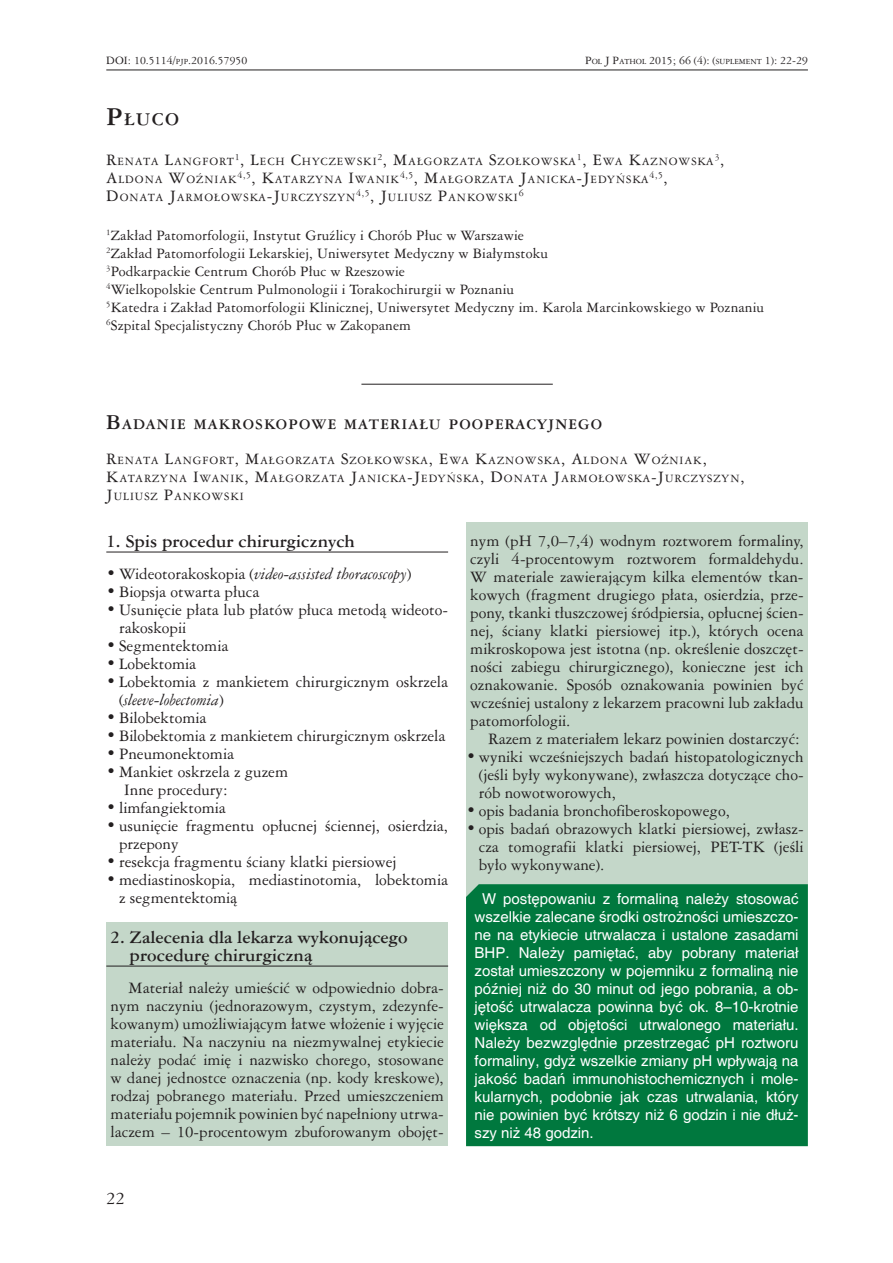
<style>
.page{position:relative;width:893px;height:1263px;background:#fff}
.page>*{position:absolute;margin:0;border:0;box-sizing:border-box;transform-origin:0 0}
.t1{font:700 16.8px "Ameri Garmnd PL";color:#231f20}
.t2{font:700 16.5px/18px "Ameri Garmnd PL";color:#231f20}
.t3{font:16.5px "Ameri Garmnd PL";color:#231f20}
.t4{font:15px/18px "Ameri Garmnd PL";color:#231f20}
.t5{font:15px/18px "Helvetica";color:#fff;text-align:justify}
.t6{font:italic 15px "Ameri Garmnd PL";color:#231f20}
.t7{font:700 13.65px "Ameri Garmnd PL";letter-spacing:.085em;color:#231f20}
.t8{font:13.5px/18px "Ameri Garmnd PL";letter-spacing:.01em;color:#231f20}
.t9{font:10.5px/18px "Ameri Garmnd PL";letter-spacing:.085em;color:#231f20}
.t10{font:10.5px "Ameri Garmnd PL";color:#231f20}
.t11{font:8.7px "Ameri Garmnd PL";color:#231f20}
.s1{font-size:7.35px}
.s2{font-style:inherit}
.s3{font-size:24px}
.s4{font-size:15px}
.s5{font-size:19.5px}
.s6{font-style:normal}
.s7{font-style:italic}
</style>
<div class="page">
<hr style="left:106px;top:70px;width:702px;height:1px;background:#231f20">
<div style="left:106px;top:921px;width:342px;height:224px;background:#c4d7c9"></div>
<hr style="left:106px;top:552px;width:342px;height:1px;background:#231f20">
<hr style="left:106px;top:966px;width:342px;height:1px;background:#231f20">
<div style="left:466px;top:522px;width:342px;height:580px;background:#c4d7c9"></div>
<div style="left:466px;top:884px;width:342px;height:262px;background:#00783e"></div>
<hr style="left:361px;top:384px;width:192px;height:1px;background:#231f20">
<p class="t10" style="left:106px;top:53px;width:150px">DOI: 10.5114/<span class="s1">PJP</span>.2016.57950 P</p>
<p class="t10" style="left:592px;top:53px;width:218px"><span class="s1">OL</span> J P<span class="s1">ATHOL</span> 2015; 66 (4): (<span class="s1">SUPLEMENT</span> <span class="s2">1</span>): 22-29</p>
<p class="t1" style="left:106px;top:108px;width:74px"><span class="s3">P</span>ŁUCO</p>
<p class="t9" style="left:106px;top:152px;width:609px"><span class="s4">R</span>ENATA <span class="s4">L</span>ANGFORT<sup>1</sup><span class="s4">, L</span>ECH <span class="s4">C</span>HYCZEWSKI<sup>2</sup><span class="s4">, M</span>AŁGORZATA <span class="s4">S</span>ZOŁKOWSKA<sup>1</sup><span class="s4">, E</span>WA <span class="s4">K</span>AZNOWSKA</p>
<p class="t11" style="left:715px;top:151px;width:11px">3<span class="s4">,</span></p>
<p class="t9" style="left:106px;top:170px;width:544px"><span class="s4">A</span>LDONA <span class="s4">W</span>OŹNIAK<sup>4,5</sup><span class="s4">, K</span>ATARZYNA <span class="s4">I</span>WANIK<sup>4,5</sup><span class="s4">, M</span>AŁGORZATA <span class="s4">J</span>ANICKA<span class="s4">-J</span>EDYŃSKA</p>
<p class="t11" style="left:650px;top:169px;width:20px">4,5<span class="s4">,</span></p>
<p class="t9" style="left:106px;top:188px;width:412px"><span class="s4">D</span>ONATA <span class="s4">J</span>ARMOŁOWSKA<span class="s4">-J</span>URCZYSZYN<sup>4,5</sup><span class="s4">, J</span>ULIUSZ <span class="s4">P</span>ANKOWSKI</p>
<p class="t11" style="left:519px;top:187px;width:6px">6</p>
<p class="t8" style="left:106px;top:226px;width:659px"><sup>1</sup>Zakład Patomorfologii, Instytut Gruźlicy i Chorób Płuc w Warszawie<br><sup>2</sup>Zakład Patomorfologii Lekarskiej, Uniwersytet Medyczny w Białymstoku<br><sup>3</sup>Podkarpackie Centrum Chorób Płuc w Rzeszowie<br><sup>4</sup>Wielkopolskie Centrum Pulmonologii i Torakochirurgii w Poznaniu<br><sup>5</sup>Katedra i Zakład Patomorfologii Klinicznej, Uniwersytet Medyczny im. Karola Marcinkowskiego w Poznaniu <sup>6</sup>Szpital Specjalistyczny Chorób Płuc w Zakopanem</p>
<p class="t7" style="left:106px;top:415px;width:497px"><span class="s5">B</span>ADANIE MAKROSKOPOWE MATERIAŁU POOPERACYJNEGO</p>
<p class="t9" style="left:106px;top:451px;width:640px"><span class="s4">R</span>ENATA <span class="s4">L</span>ANGFORT<span class="s4">, M</span>AŁGORZATA <span class="s4">S</span>ZOŁKOWSKA<span class="s4">, E</span>WA <span class="s4">K</span>AZNOWSKA<span class="s4">, A</span>LDONA <span class="s4">W</span>OŹNIAK<span class="s4">,<br>K</span>ATARZYNA <span class="s4">I</span>WANIK<span class="s4">, M</span>AŁGORZATA <span class="s4">J</span>ANICKA<span class="s4">-J</span>EDYŃSKA<span class="s4">, D</span>ONATA <span class="s4">J</span>ARMOŁOWSKA<span class="s4">-J</span>URCZYSZYN<span class="s4">,<br>J</span>ULIUSZ <span class="s4">P</span>ANKOWSKI</p>
<p class="t2" style="left:106px;top:532px;width:250px">1. Spis procedur chirurgicznych</p>
<p class="t6" style="left:106px;top:563px;width:307px"><span class="s6">• Wideotorakoskopia (</span>video-assisted thoracoscopy<span class="s6">)</span></p>
<p class="t4" style="left:106px;top:582px;width:155px">• Biopsja otwarta płuca</p>
<p class="t4" style="left:119px;top:600px;width:331px;text-indent:-13px">• Usunięcie płata lub płatów płuca metodą wideoto&shy;rakoskopii</p>
<p class="t4" style="left:106px;top:636px;width:124px">• Segmentektomia</p>
<p class="t4" style="left:106px;top:654px;width:91px">• Lobektomia</p>
<p class="t4" style="left:119px;top:672px;width:331px;text-indent:-13px">• Lobektomia z mankietem chirurgicznym oskrzela (<span class="s7">sleeve-lobectomia</span>)</p>
<p class="t4" style="left:106px;top:708px;width:102px">• Bilobektomia</p>
<p class="t4" style="left:106px;top:726px;width:341px">• Bilobektomia z mankietem chirurgicznym oskrzela</p>
<p class="t4" style="left:106px;top:744px;width:129px">• Pneumonektomia</p>
<p class="t4" style="left:124px;top:762px;width:165px;text-indent:-18px">• Mankiet oskrzela z guzem<br>Inne procedury:</p>
<p class="t4" style="left:106px;top:798px;width:121px">• limfangiektomia</p>
<p class="t4" style="left:119px;top:816px;width:331px;text-indent:-13px">• usunięcie fragmentu opłucnej ściennej, osierdzia, przepony</p>
<p class="t4" style="left:106px;top:852px;width:292px">• resekcja fragmentu ściany klatki piersiowej</p>
<p class="t4" style="left:119px;top:870px;width:331px;text-indent:-13px">• mediastinoskopia, mediastinotomia, lobektomia z segmentektomią</p>
<p class="t2" style="left:130px;top:928px;width:280px;text-indent:-19px">2. Zalecenia dla lekarza wykonującego procedurę chirurgiczną</p>
<p class="t4" style="left:111px;top:978px;width:335px;text-align:justify;text-indent:18px">Materiał należy umieścić w odpowiednio dobra&shy;nym naczyniu (jednorazowym, czystym, zdezynfe&shy;kowanym) umożliwiającym łatwe włożenie i wyjęcie materiału. Na naczyniu na niezmywalnej etykiecie należy podać imię i nazwisko chorego, stosowane w danej jednostce oznaczenia (np. kody kreskowe), rodzaj pobranego materiału. Przed umieszczeniem materiału pojemnik powinien być napełniony utrwa&shy;laczem – 10-procentowym zbuforowanym obojęt-</p>
<p class="t4" style="left:470px;top:532px;width:335px;text-align:justify">nym (pH 7,0–7,4) wodnym roztworem formaliny, czyli 4-procentowym roztworem formaldehydu.<br>W materiale zawierającym kilka elementów tkan&shy;kowych (fragment drugiego płata, osierdzia, prze&shy;pony, tkanki tłuszczowej śródpiersia, opłucnej ścien&shy;nej, ściany klatki piersiowej itp.), których ocena mikroskopowa jest istotna (np. określenie doszczęt&shy;ności zabiegu chirurgicznego), konieczne jest ich oznakowanie. Sposób oznakowania powinien być wcześniej ustalony z lekarzem pracowni lub zakładu patomorfologii.</p>
<p class="t4" style="left:488px;top:730px;width:313px">Razem z materiałem lekarz powinien dostarczyć:</p>
<p class="t4" style="left:479px;top:748px;width:326px;text-align:justify;text-indent:-13px">• wyniki wcześniejszych badań histopatologicznych (jeśli były wykonywane), zwłaszcza dotyczące cho&shy;rób nowotworowych,</p>
<p class="t4" style="left:466px;top:802px;width:265px">• opis badania bronchofiberoskopowego,</p>
<p class="t4" style="left:479px;top:820px;width:326px;text-align:justify;text-indent:-13px">• opis badań obrazowych klatki piersiowej, zwłasz&shy;cza tomografii klatki piersiowej, PET-TK (jeśli było wykonywane).</p>
<p class="t5" style="left:475px;top:890px;width:326px;text-indent:8px">W postępowaniu z formaliną należy stosować wszelkie zalecane środki ostrożności umieszczo&shy;ne na etykiecie utrwalacza i ustalone zasadami BHP. Należy pamiętać, aby pobrany materiał został umieszczony w pojemniku z formaliną nie później niż do 30 minut od jego pobrania, a ob&shy;jętość utrwalacza powinna być ok. 8–10-krotnie większa od objętości utrwalonego materiału.<br>Należy bezwzględnie przestrzegać pH roztworu formaliny, gdyż wszelkie zmiany pH wpływają na jakość badań immunohistochemicznych i mole&shy;kularnych, podobnie jak czas utrwalania, który nie powinien być krótszy niż 6 godzin i nie dłuż&shy;szy niż 48 godzin.</p>
<p class="t3" style="left:106px;top:1187px;width:20px">22</p>
</div>
